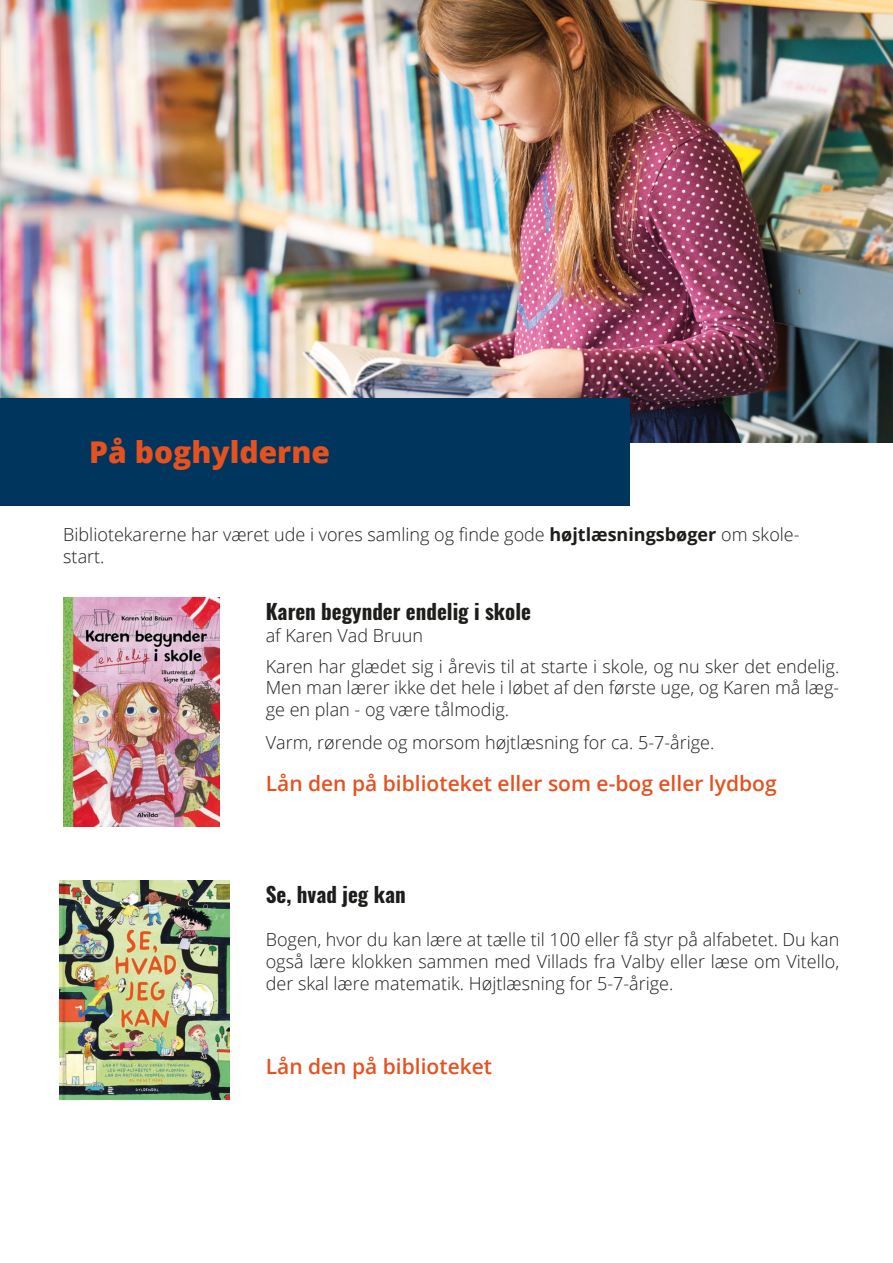
<style>
.page{position:relative;width:893px;height:1263px;background:#fff}
.page>*{position:absolute;margin:0;border:0;box-sizing:border-box;transform-origin:0 0}
.t1{font:800 30px "Open Sans";color:#e5511f}
.t2{font:600 21px "Open Sans";color:#e5511f}
.t3{font:700 21px "Oswald";color:#1d1d1b}
.t4{font:300 18px/21.6px "Open Sans";color:#1d1d1b;text-align:justify}
.s1{font-weight:700}
</style>
<div class="page">
<img style="left:0;top:0;width:893px;height:442px">
<div style="left:0;top:398px;width:629px;height:107px;background:#00365d"></div>
<img style="left:63px;top:597px;width:156px;height:230px">
<img style="left:60px;top:880px;width:170px;height:220px">
<p class="t1" style="left:89px;top:429px;width:242px">På boghylderne</p>
<p class="t4" style="left:63px;top:523px;width:738px">Bibliotekarerne har været ude i vores samling og finde gode <span class="s1">højtlæsningsbøger</span> om skole&shy;start.</p>
<p class="t3" style="left:266px;top:597px;width:267px">Karen begynder endelig i skole</p>
<p class="t4" style="left:266px;top:624px;width:159px">af Karen Vad Bruun</p>
<p class="t4" style="left:266px;top:655px;width:575px">Karen har glædet sig i årevis til at starte i skole, og nu sker det endelig.<br>Men man lærer ikke det hele i løbet af den første uge, og Karen må læg&shy;ge en plan - og være tålmodig.</p>
<p class="t4" style="left:266px;top:731px;width:450px">Varm, rørende og morsom højtlæsning for ca. 5-7-årige.</p>
<p class="t2" style="left:266px;top:769px;width:512px">Lån den på biblioteket eller som e-bog eller lydbog</p>
<p class="t3" style="left:266px;top:880px;width:142px">Se, hvad jeg kan</p>
<p class="t4" style="left:266px;top:928px;width:575px">Bogen, hvor du kan lære at tælle til 100 eller få styr på alfabetet. Du kan også lære klokken sammen med Villads fra Valby eller læse om Vitello, der skal lære matematik. Højtlæsning for 5-7-årige.</p>
<p class="t2" style="left:266px;top:1052px;width:228px">Lån den på biblioteket</p>
</div>
